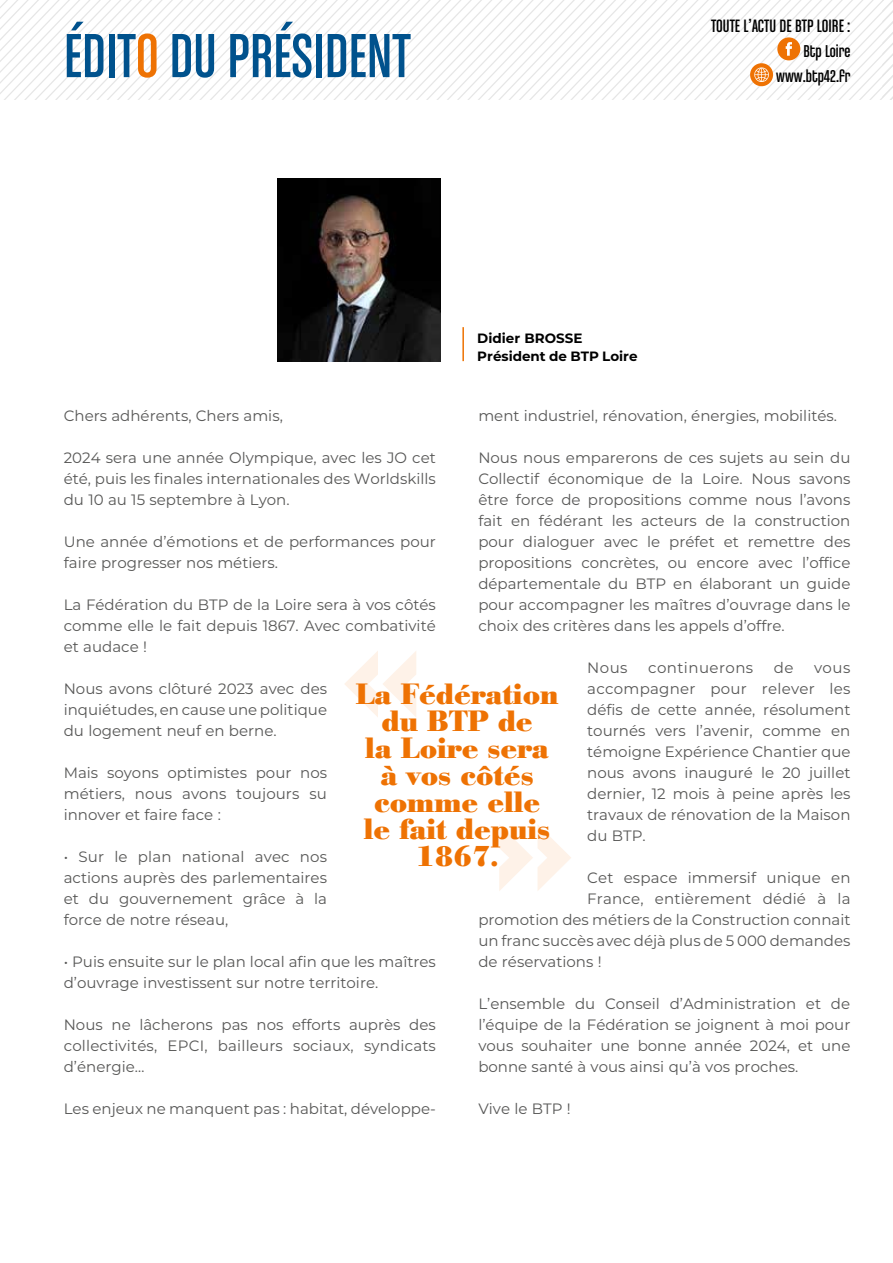
<style>
.page{position:relative;width:893px;height:1263px;background:#fff}
.page>*{position:absolute;margin:0;border:0;box-sizing:border-box;transform-origin:0 0}
.t1{font:66.15px "Chalet Comprime Cologne Eighty";color:#00528d}
.t2{font:800 28.5px/27px "Bodoni";color:#ee7203;text-align:center}
.t3{font:19.05px "Chalet Comprime Cologne Eighty";color:#000}
.t4{font:18.3px/24.8px "Chalet Comprime Cologne Eighty";color:#000;text-align:right}
.t5{font:15px/21px "Montserrat";color:#575756;text-align:justify}
.t6{font:15px "Montserrat";letter-spacing:.03em;color:#575756}
.t7{font:700 13.5px/18px "Montserrat";color:#000}
.s1{color:#ee7203}
</style>
<div class="page">
<img style="left:277px;top:179px;width:164px;height:182px">
<svg style="left:345px;top:651px;width:71px;height:66px"></svg>
<svg style="left:499px;top:825px;width:72px;height:66px"></svg>
<hr style="left:462px;top:327px;width:2px;height:34px;background:#ee7203">
<svg style="left:0;top:0;width:893px;height:100px"></svg>
<h1 class="t1" style="left:64px;top:19px;width:348px">ÉDIT<span class="s1">O</span> DU PRÉSIDENT</h1>
<p class="t3" style="left:711px;top:16px;width:141px">TOUTE L’ACTU DE BTP LOIRE :</p>
<p class="t4" style="left:776px;top:39px;width:76px">Btp Loire www.btp42.fr</p>
<p class="t7" style="left:477px;top:329px;width:162px">Didier BROSSE<br>Président de BTP Loire</p>
<p class="t5" style="left:64px;top:405px;width:221px">Chers adhérents, Chers amis,</p>
<p class="t5" style="left:64px;top:447px;width:374px">2024 sera une année Olympique, avec les JO cet été, puis les finales internationales des Worldskills du 10 au 15 septembre à Lyon.</p>
<p class="t5" style="left:64px;top:531px;width:374px">Une année d’émotions et de performances pour faire progresser nos métiers.</p>
<p class="t5" style="left:64px;top:594px;width:374px">La Fédération du BTP de la Loire sera à vos côtés comme elle le fait depuis 1867. Avec combativité et audace !</p>
<p class="t5" style="left:64px;top:678px;width:265px">Nous avons clôturé 2023 avec des inquiétudes, en cause une politique du logement neuf en berne.</p>
<p class="t5" style="left:64px;top:762px;width:265px">Mais soyons optimistes pour nos métiers, nous avons toujours su innover et faire face :</p>
<p class="t5" style="left:64px;top:846px;width:265px">• Sur le plan national avec nos actions auprès des parlementaires et du gouvernement grâce à la force de notre réseau,</p>
<p class="t5" style="left:64px;top:951px;width:374px">• Puis ensuite sur le plan local afin que les maîtres d’ouvrage investissent sur notre territoire.</p>
<p class="t5" style="left:64px;top:1014px;width:374px">Nous ne lâcherons pas nos efforts auprès des collectivités, EPCI, bailleurs sociaux, syndicats d’énergie…</p>
<p class="t5" style="left:64px;top:1098px;width:374px">Les enjeux ne manquent pas : habitat, développe-</p>
<p class="t5" style="left:478px;top:405px;width:360px">ment industriel, rénovation, énergies, mobilités.</p>
<p class="t5" style="left:478px;top:447px;width:374px">Nous nous emparerons de ces sujets au sein du Collectif économique de la Loire. Nous savons être force de propositions comme nous l’avons fait en fédérant les acteurs de la construction pour dialoguer avec le préfet et remettre des propositions concrètes, ou encore avec l’office départementale du BTP en élaborant un guide pour accompagner les maîtres d’ouvrage dans le choix des critères dans les appels d’offre.</p>
<p class="t5" style="left:587px;top:657px;width:42px">Nous</p>
<p class="t6" style="left:648px;top:657px;width:107px">continuerons</p>
<p class="t5" style="left:774px;top:657px;width:21px">de</p>
<p class="t5" style="left:587px;top:657px;width:265px;text-indent:227px">vous accompagner pour relever les défis de cette année, résolument tournés vers l’avenir, comme en témoigne Expérience Chantier que nous avons inauguré le 20 juillet dernier, 12 mois à peine après les travaux de rénovation de la Maison du BTP.</p>
<p class="t5" style="left:587px;top:867px;width:265px">Cet espace immersif unique en</p>
<p class="t5" style="left:587px;top:888px;width:265px">France, entièrement dédié à la</p>
<p class="t5" style="left:478px;top:909px;width:374px">promotion des métiers de la Construction connait</p>
<p class="t5" style="left:478px;top:930px;width:374px">un franc succès avec déjà plus de 5 000 demandes</p>
<p class="t5" style="left:478px;top:951px;width:125px">de réservations !</p>
<p class="t5" style="left:478px;top:993px;width:374px">L’ensemble du Conseil d’Administration et de l’équipe de la Fédération se joignent à moi pour vous souhaiter une bonne année 2024, et une bonne santé à vous ainsi qu’à vos proches.</p>
<p class="t5" style="left:478px;top:1098px;width:94px">Vive le BTP !</p>
<h2 class="t2" style="left:356px;top:681px;width:204px">La Fédération du BTP de<br>la Loire sera à vos côtés comme elle<br>le fait depuis<br>1867.</h2>
</div>
